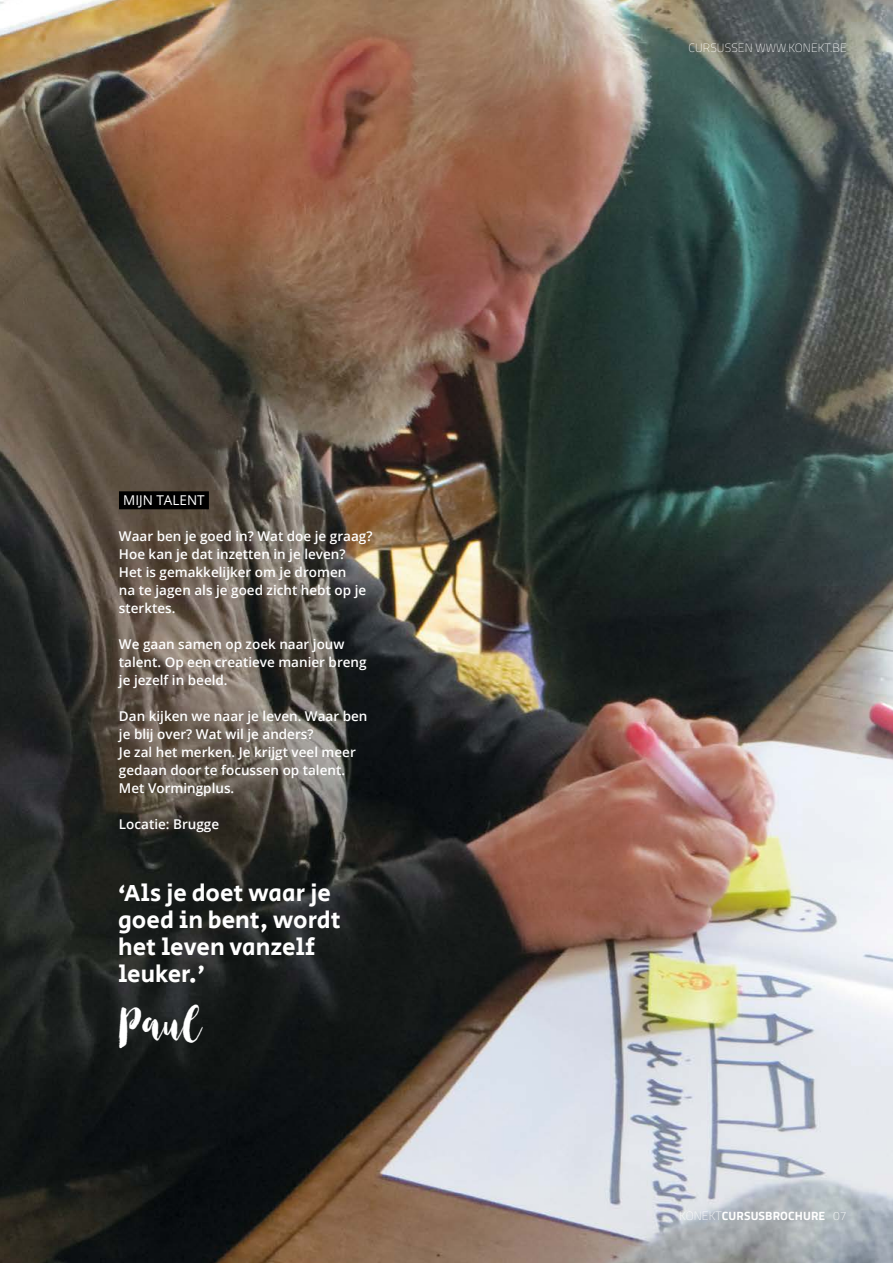
<style>
.page{position:relative;width:893px;height:1263px;background:#fff}
.page>*{position:absolute;margin:0;border:0;box-sizing:border-box;transform-origin:0 0}
.t1{font:42px "Delish Pro Regular";color:#fff}
.t2{font:24px/27px "Secular One";color:#fff}
.t3{font:600 13.5px/18px "Open Sans";color:#fff}
.t4{font:13.5px "Open Sans";color:#fff}
.t5{font:700 12px "Titillium";letter-spacing:.01em;color:#fff}
.t6{font:100 12px "Titillium";letter-spacing:.01em;color:#fff}
.s1{font-weight:100}
</style>
<div class="page">
<img style="left:0;top:0;width:893px;height:1263px">
<div style="left:119px;top:491px;width:90px;height:18px;background:#000"></div>
<p class="t4" style="left:123px;top:491px;width:83px">MIJN TALENT</p>
<p class="t3" style="left:119px;top:527px;width:255px">Waar ben je goed in? Wat doe je graag?<br>Hoe kan je dat inzetten in je leven?<br>Het is gemakkelijker om je dromen<br>na te jagen als je goed zicht hebt op je sterktes.</p>
<p class="t3" style="left:119px;top:635px;width:249px">We gaan samen op zoek naar jouw talent. Op een creatieve manier breng je jezelf in beeld.</p>
<p class="t3" style="left:119px;top:707px;width:250px">Dan kijken we naar je leven. Waar ben je blij over? Wat wil je anders?<br>Je zal het merken. Je krijgt veel meer gedaan door te focussen op talent.<br>Met Vormingplus.</p>
<p class="t3" style="left:119px;top:815px;width:102px">Locatie: Brugge</p>
<h2 class="t2" style="left:118px;top:881px;width:224px">‘Als je doet waar je goed in bent, wordt het leven vanzelf leuker.'</h2>
<h1 class="t1" style="left:118px;top:997px;width:84px">Paul</h1>
<p class="t6" style="left:688px;top:39px;width:160px">CURSUSSEN WWW.KONEKT.BE</p>
<p class="t5" style="left:679px;top:1207px;width:169px"><span class="s1">KONEKT</span>CURSUSBROCHURE <span class="s1">07</span></p>
</div>
